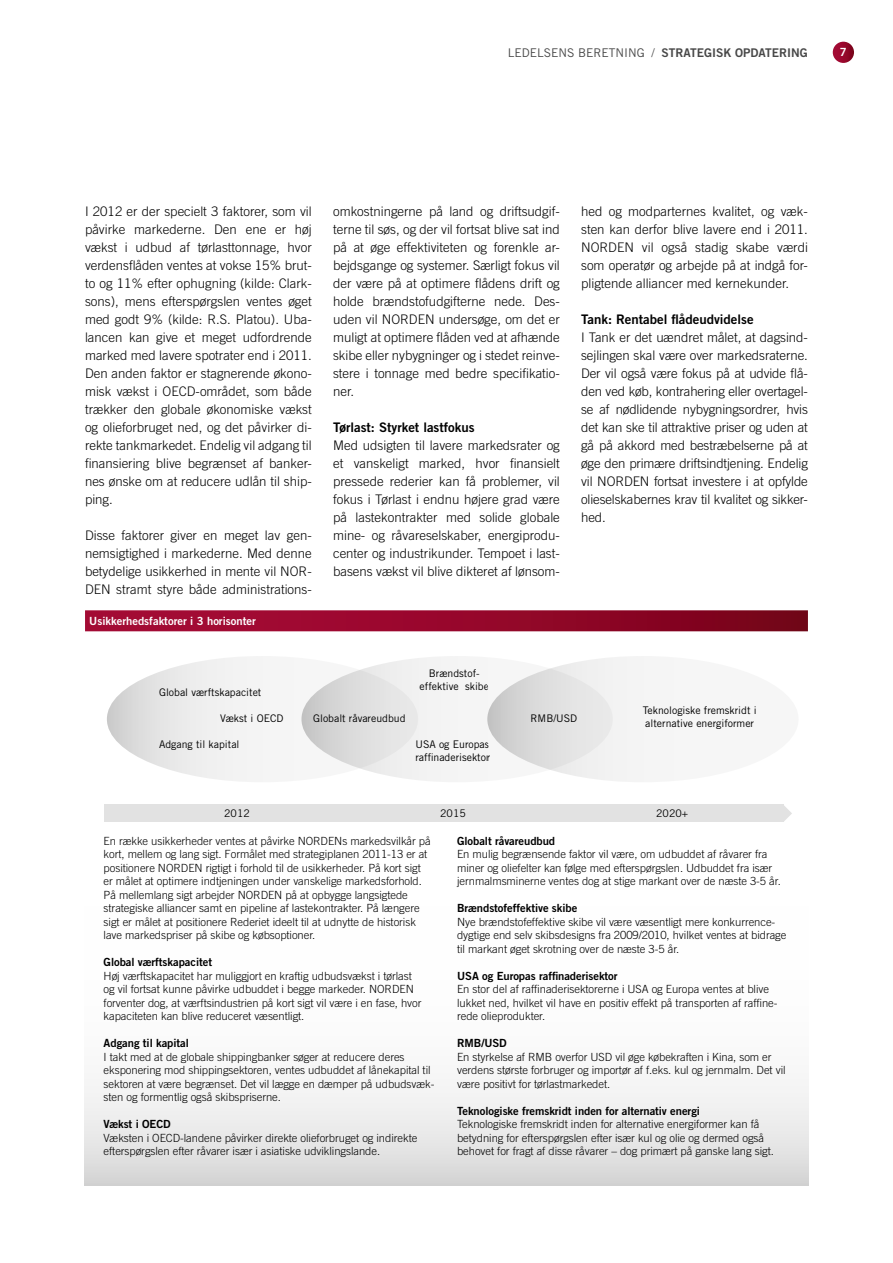
<style>
.page{position:relative;width:893px;height:1263px;background:#fff}
.page>*{position:absolute;margin:0;border:0;box-sizing:border-box;transform-origin:0 0}
.t1{font:300 13.2px/18px "Trade Gothic LT Std";color:#000;text-align:justify}
.t2{font:13.2px "Trade Gothic LT Std Bd 2";color:#000}
.t3{font:12px "Trade Gothic LT Std Bd 2";color:#484848}
.t4{font:12px "Trade Gothic LT Std";color:#484848}
.t5{font:300 11.25px/13.5px "Trade Gothic LT Std";letter-spacing:-.005em;color:#000}
.t6{font:11.25px "Trade Gothic LT Std Bd 2";letter-spacing:-.005em;color:#000}
.t7{font:11.25px "Trade Gothic LT Std Bd 2";color:#fff}
.t8{font:10.5px/12.8px "Trade Gothic LT Std";color:#000}
.s1{font-family:"Trade Gothic LT Std"}
.s2{font-family:"Trade Gothic LT Std";font-weight:300}
</style>
<div class="page">
<div style="left:85px;top:610px;width:723px;height:21px;background:linear-gradient(to right,#ac0b39,#7a031b)"></div>
<svg style="left:85px;top:804px;width:724px;height:381px"></svg>
<div style="left:104px;top:805px;width:679px;height:17px;background:#e2e2e2"></div>
<svg style="left:107px;top:656px;width:311px;height:126px"></svg>
<svg style="left:783px;top:805px;width:9px;height:17px"></svg>
<svg style="left:301px;top:656px;width:312px;height:126px"></svg>
<div style="left:487px;top:656px;width:312px;height:126px;background:linear-gradient(to right,#d7d7d7,#fff);border-radius:50%"></div>
<svg style="left:833px;top:42px;width:21px;height:21px"></svg>
<p class="t4" style="left:508px;top:45px;width:15px">Ledelse</p>
<p class="t4" style="left:559px;top:45px;width:28px">ns beret</p>
<p class="t3" style="left:616px;top:45px;width:129px"><span class="s1">ni ng</span> <span class="s2">/</span> Strategisk opd</p>
<p class="t3" style="left:759px;top:45px;width:51px">atering</p>
<p class="t7" style="left:840px;top:45px;width:8px">7</p>
<p class="t1" style="left:85px;top:202px;width:228px">I 2012 er der specielt 3 faktorer, som vil påvirke markederne. Den ene er høj vækst i udbud af tørlasttonnage, hvor verdensflåden ventes at vokse 15% brut&shy;to og 11% efter ophugning (kilde: Clark&shy;sons), mens efterspørgslen ventes øget med godt 9% (kilde: R.S. Platou). Uba&shy;lancen kan give et meget udfordrende marked med lavere spotrater end i 2011.<br>Den anden faktor er stagnerende økono&shy;misk vækst i OECD-området, som både trækker den globale økonomiske vækst og olieforbruget ned, og det påvirker di&shy;rekte tankmarkedet. Endelig vil adgang til finansiering blive begrænset af banker&shy;nes ønske om at reducere udlån til ship&shy;ping.</p>
<p class="t1" style="left:85px;top:526px;width:228px">Disse faktorer giver en meget lav gen&shy;nemsigtighed i markederne. Med denne betydelige usikkerhed in mente vil NOR-DEN stramt styre både administrations-</p>
<p class="t7" style="left:89px;top:614px;width:168px">Usikkerhedsfaktorer i 3 horisonter</p>
<p class="t8" style="left:159px;top:685px;width:104px">Global værftskapacitet</p>
<p class="t1" style="left:333px;top:202px;width:228px">omkostningerne på land og driftsudgif&shy;terne til søs, og der vil fortsat blive sat ind på at øge effektiviteten og forenkle ar&shy;bejdsgange og systemer. Særligt fokus vil der være på at optimere flådens drift og holde brændstofudgifterne nede. Des&shy;uden vil NORDEN undersøge, om det er muligt at optimere flåden ved at afhænde skibe eller nybygninger og i stedet reinve&shy;stere i tonnage med bedre specifikatio&shy;ner.</p>
<p class="t2" style="left:333px;top:419px;width:143px">Tørlast: Styrket lastfokus</p>
<p class="t1" style="left:333px;top:436px;width:228px">Med udsigten til lavere markedsrater og et vanskeligt marked, hvor finansielt pressede rederier kan få problemer, vil fokus i Tørlast i endnu højere grad være på lastekontrakter med solide globale mine- og råvareselskaber, energiprodu&shy;center og industrikunder. Tempoet i last&shy;basens vækst vil blive dikteret af lønsom-</p>
<p class="t8" style="left:420px;top:667px;width:71px;text-align:center">Brændstof&shy;effektive skibe</p>
<p class="t1" style="left:581px;top:202px;width:228px">hed og modparternes kvalitet, og væk&shy;sten kan derfor blive lavere end i 2011.<br>NORDEN vil også stadig skabe værdi som operatør og arbejde på at indgå for&shy;pligtende alliancer med kernekunder.</p>
<p class="t2" style="left:581px;top:311px;width:174px">Tank: Rentabel flådeudvidelse</p>
<p class="t1" style="left:581px;top:328px;width:228px">I Tank er det uændret målet, at dagsind&shy;sejlingen skal være over markedsraterne.<br>Der vil også være fokus på at udvide flå&shy;den ved køb, kontrahering eller overtagel&shy;se af nødlidende nybygningsordrer, hvis det kan ske til attraktive priser og uden at gå på akkord med bestræbelserne på at øge den primære driftsindtjening. Endelig vil NORDEN fortsat investere i at opfylde olieselskabernes krav til kvalitet og sikker&shy;hed.</p>
<p class="t8" style="left:220px;top:712px;width:65px">Vækst i OECD</p>
<p class="t8" style="left:159px;top:738px;width:82px">Adgang til kapital</p>
<p class="t8" style="left:313px;top:712px;width:94px">Globalt råvareudbud</p>
<p class="t8" style="left:415px;top:738px;width:76px">USA og Europas raffinaderisektor</p>
<p class="t8" style="left:531px;top:712px;width:48px">RMB/USD</p>
<p class="t8" style="left:643px;top:704px;width:115px">Teknologiske fremskridt i alternative energiformer</p>
<p class="t8" style="left:224px;top:806px;width:27px">2012</p>
<p class="t8" style="left:440px;top:806px;width:27px">2015</p>
<p class="t8" style="left:656px;top:806px;width:33px">2020+</p>
<p class="t5" style="left:104px;top:834px;width:329px">En række usikkerheder ventes at påvirke NORDENs markedsvilkår på kort, mellem og lang sigt. Formålet med strategiplanen 2011-13 er at positionere NORDEN rigtigt i forhold til de usikkerheder. På kort sigt er målet at optimere indtjeningen under vanskelige markedsforhold.<br>På mellemlang sigt arbejder NORDEN på at opbygge langsigtede strategiske alliancer samt en pipeline af lastekontrakter. På længere sigt er målet at positionere Rederiet ideelt til at udnytte de historisk lave markedspriser på skibe og købsoptioner.</p>
<p class="t6" style="left:104px;top:955px;width:110px">Global værftskapacitet</p>
<p class="t5" style="left:104px;top:969px;width:319px">Høj værftskapacitet har muliggjort en kraftig udbudsvækst i tørlast og vil fortsat kunne påvirke udbuddet i begge markeder. NORDEN forventer dog, at værftsindustrien på kort sigt vil være i en fase, hvor kapaciteten kan blive reduceret væsentligt.</p>
<p class="t6" style="left:104px;top:1036px;width:87px">Adgang til kapital</p>
<p class="t5" style="left:104px;top:1050px;width:332px">I takt med at de globale shippingbanker søger at reducere deres eksponering mod shippingsektoren, ventes udbuddet af lånekapital til sektoren at være begrænset. Det vil lægge en dæmper på udbudsvæk&shy;sten og formentlig også skibspriserne.</p>
<p class="t6" style="left:104px;top:1117px;width:69px">Vækst i OECD</p>
<p class="t5" style="left:104px;top:1131px;width:315px">Væksten i OECD-landene påvirker direkte olieforbruget og indirekte efterspørgslen efter råvarer især i asiatiske udviklingslande.</p>
<p class="t6" style="left:457px;top:834px;width:100px">Globalt råvareudbud</p>
<p class="t5" style="left:457px;top:847px;width:325px">En mulig begrænsende faktor vil være, om udbuddet af råvarer fra miner og oliefelter kan følge med efterspørgslen. Udbuddet fra især jernmalmsminerne ventes dog at stige markant over de næste 3-5 år.</p>
<p class="t6" style="left:457px;top:901px;width:122px">Brændstofeffektive skibe</p>
<p class="t5" style="left:457px;top:915px;width:331px">Nye brændstofeffektive skibe vil være væsentligt mere konkurrence&shy;dygtige end selv skibsdesigns fra 2009/2010, hvilket ventes at bidrage til markant øget skrotning over de næste 3-5 år.</p>
<p class="t6" style="left:457px;top:969px;width:162px">USA og Europas raffinaderisektor</p>
<p class="t5" style="left:457px;top:982px;width:322px">En stor del af raffinaderisektorerne i USA og Europa ventes at blive lukket ned, hvilket vil have en positiv effekt på transporten af raffine&shy;rede olieprodukter.</p>
<p class="t6" style="left:457px;top:1036px;width:51px">RM B/USD</p>
<p class="t5" style="left:457px;top:1050px;width:330px">En styrkelse af RMB overfor USD vil øge købekraften i Kina, som er verdens største forbruger og importør af f.eks. kul og jernmalm. Det vil være positivt for tørlastmarkedet.</p>
<p class="t6" style="left:457px;top:1104px;width:244px">Teknologiske fremskridt inden for alternativ energi</p>
<p class="t5" style="left:457px;top:1117px;width:318px">Teknologiske fremskridt inden for alternative energiformer kan få betydning for efterspørgslen efter især kul og olie og dermed også behovet for fragt af disse råvarer – dog primært på ganske lang sigt.</p>
</div>
